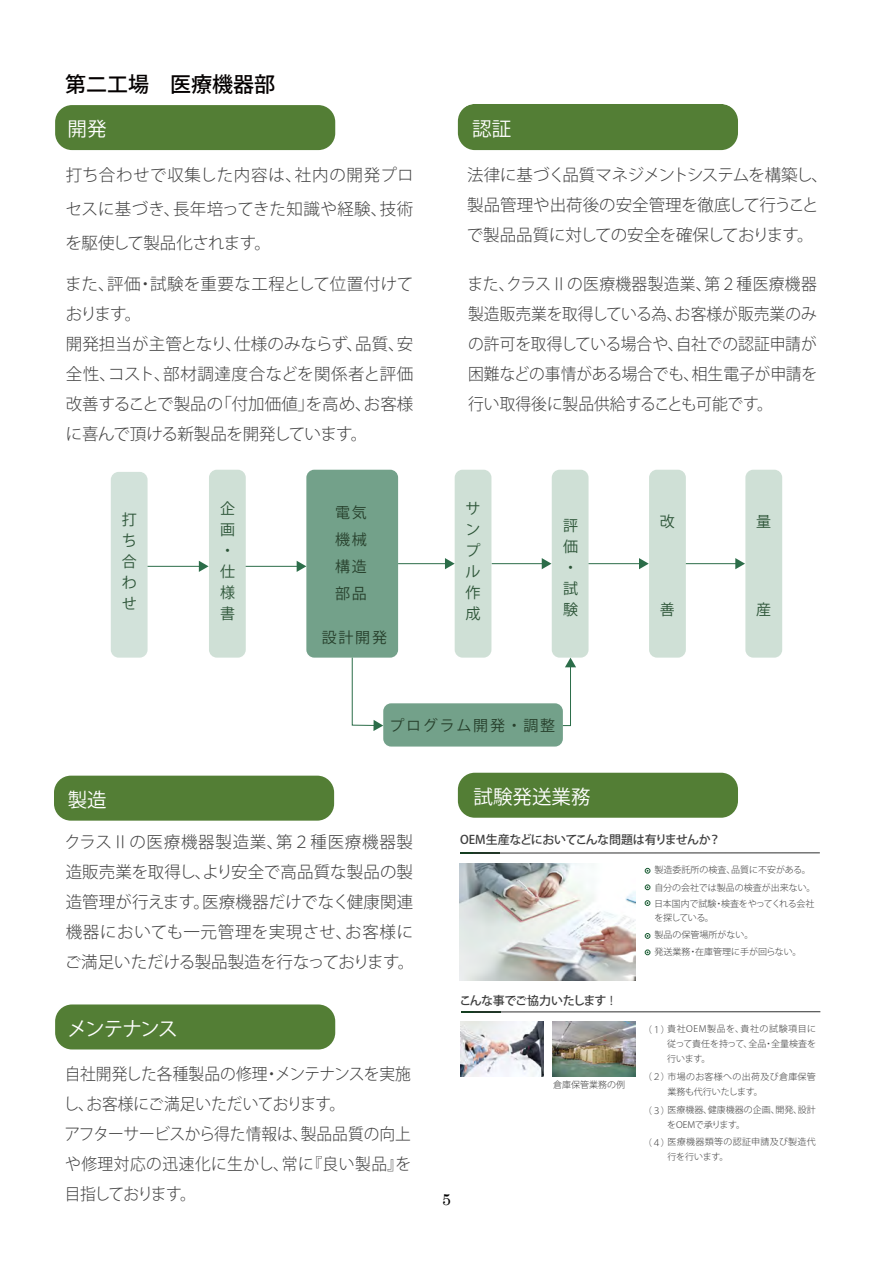
<style>
.page{position:relative;width:893px;height:1263px;background:#fff}
.page>*{position:absolute;margin:0;border:0;box-sizing:border-box;transform-origin:0 0}
.t1{font:500 21px "Koz Go Pr 6 N";color:#040000}
.t2{font:19.5px "Koz Go Pr 6 N";color:#fff}
.t3{font:300 16.5px/30px "Koz Go Pr 6 N";color:#3f3f3f;text-align:justify}
.t4{font:300 16.5px/30px "Koz Go Pr 6 N";color:#3f3f3f;text-align:justify;scale:.96 1}
.t5{font:300 16.5px/30px "Koz Go Pr 6 N";color:#3f3f3f;scale:.95 1}
.t6{font:300 16.5px/30px "Koz Go Pr 6 N";letter-spacing:-.02em;color:#3f3f3f}
.t7{font:15.9px "Century";color:#000}
.t8{font:15px/21px "Koz Go Pr 6 N";color:#2c5437;text-align:justify}
.t9{font:15px/27px "Koz Go Pr 6 N";letter-spacing:.12em;color:#27402c;text-align:justify}
.t10{font:500 12px "Koz Go Pr 6 N";letter-spacing:-.04em;color:#3f3f3f}
.t11{font:300 9px/15px "Koz Go Pr 6 N";color:#3f3f3f}
.t12{font:300 9px/15px "Koz Go Pr 6 N";letter-spacing:.035em;color:#3f3f3f}
.t13{font:300 9px/13.5px "Koz Go Pr 6 N";letter-spacing:-.04em;color:#3f3f3f}
.s1{font-weight:400}
</style>
<div class="page">
<div style="left:54px;top:104px;width:282px;height:47px;background:#537e35;border-radius:18px"></div>
<div style="left:53px;top:103px;width:285px;height:49px;border:2px solid #fff;border-radius:18px"></div>
<div style="left:457px;top:104px;width:282px;height:47px;background:#537e35;border-radius:18px"></div>
<div style="left:456px;top:102px;width:284px;height:50px;border:2px solid #fff;border-radius:18px"></div>
<div style="left:53px;top:774px;width:282px;height:48px;background:#537e35;border-radius:18px"></div>
<div style="left:52px;top:773px;width:284px;height:50px;border:2px solid #fff;border-radius:18px"></div>
<div style="left:54px;top:1003px;width:282px;height:48px;background:#537e35;border-radius:18px"></div>
<div style="left:53px;top:1002px;width:285px;height:50px;border:2px solid #fff;border-radius:18px"></div>
<div style="left:457px;top:772px;width:282px;height:47px;background:#537e35;border-radius:18px"></div>
<div style="left:456px;top:770px;width:284px;height:50px;border:2px solid #fff;border-radius:18px"></div>
<svg style="left:645px;top:868px;width:5px;height:5px"></svg>
<hr style="left:461px;top:852px;width:39px;height:2px;background:#143e20">
<hr style="left:461px;top:1011px;width:40px;height:1px;background:#143e20">
<svg style="left:645px;top:885px;width:5px;height:5px"></svg>
<svg style="left:645px;top:900px;width:5px;height:6px"></svg>
<svg style="left:645px;top:933px;width:5px;height:5px"></svg>
<svg style="left:645px;top:950px;width:5px;height:5px"></svg>
<img style="left:553px;top:1021px;width:82px;height:55px">
<img style="left:460px;top:863px;width:175px;height:117px">
<img style="left:461px;top:1021px;width:82px;height:55px">
<div style="left:649px;top:470px;width:37px;height:188px;background:#cfe0d6;border-radius:8px"></div>
<div style="left:383px;top:703px;width:180px;height:43px;background:#73a18a;border-radius:8px"></div>
<div style="left:552px;top:470px;width:37px;height:188px;background:#cfe0d6;border-radius:8px"></div>
<div style="left:455px;top:470px;width:36px;height:188px;background:#cfe0d6;border-radius:8px"></div>
<div style="left:306px;top:470px;width:92px;height:188px;background:#73a18a;border-radius:8px"></div>
<div style="left:209px;top:470px;width:37px;height:188px;background:#cfe0d6;border-radius:8px"></div>
<div style="left:111px;top:472px;width:37px;height:186px;background:#d2e2da;border-radius:8px"></div>
<hr style="left:148px;top:566px;width:52px;height:1px;background:#2c6d49">
<svg style="left:199px;top:561px;width:10px;height:11px"></svg>
<hr style="left:246px;top:566px;width:52px;height:1px;background:#2c6d49">
<svg style="left:297px;top:561px;width:9px;height:11px"></svg>
<div style="left:745px;top:470px;width:37px;height:188px;background:#cfe0d6;border-radius:8px"></div>
<hr style="left:398px;top:563px;width:49px;height:1px;background:#2c6d49">
<svg style="left:445px;top:558px;width:10px;height:11px"></svg>
<hr style="left:492px;top:563px;width:51px;height:1px;background:#2c6d49">
<svg style="left:542px;top:558px;width:9px;height:11px"></svg>
<hr style="left:589px;top:563px;width:52px;height:1px;background:#2c6d49">
<svg style="left:639px;top:558px;width:10px;height:11px"></svg>
<hr style="left:686px;top:563px;width:51px;height:1px;background:#2c6d49">
<svg style="left:735px;top:558px;width:10px;height:11px"></svg>
<svg style="left:351px;top:657px;width:32px;height:74px"></svg>
<svg style="left:562px;top:658px;width:14px;height:68px"></svg>
<p class="t1" style="left:65px;top:73px;width:212px">第二工場　医療機器部</p>
<p class="t2" style="left:68px;top:118px;width:41px">開発</p>
<p class="t2" style="left:472px;top:118px;width:40px">認証</p>
<p class="t3" style="left:65px;top:158px;width:350px;line-height:33.9px">打ち合わせで収集した内容は、社内の開発プロセスに基づき、長年培ってきた知識や経験、技術を駆使して製品化されます。</p>
<p class="t3" style="left:65px;top:269px;width:350px;text-align:left">また、評価・試験を重要な工程として位置付けております。<br>開発担当が主管となり、仕様のみならず、品質、安全性、コスト、部材調達度合などを関係者と評価改善することで製品の「付加価値」を高め、お客様に喜んで頂ける新製品を開発しています。</p>
<p class="t6" style="left:467px;top:160px;width:363px">法律に基づく品質マネジメントシステムを構築し、製品管理や出荷後の安全管理を徹底して行うことで製品品質に対しての安全を確保しております。</p>
<p class="t4" style="left:467px;top:269px;width:366px">また、クラスⅡの医療機器製造業、第２種医療機器製造販売業を取得している為、お客様が販売業のみの許可を取得している場合や、自社での認証申請が困難などの事情がある場合でも、相生電子が申請を行い取得後に製品供給することも可能です。</p>
<p class="t8" style="left:122px;top:510px;width:16px">打ち合わせ</p>
<p class="t8" style="left:220px;top:498px;width:16px;text-align:left">企画・仕様書</p>
<p class="t8" style="left:466px;top:498px;width:16px">サンプル作成</p>
<p class="t9" style="left:335px;top:500px;width:33px">電気機械構造部品</p>
<p class="t9" style="left:322px;top:625px;width:67px">設計開発</p>
<p class="t8" style="left:563px;top:515px;width:16px;text-align:left">評価・試験</p>
<p class="t8" style="left:660px;top:512px;width:16px">改</p>
<p class="t8" style="left:660px;top:599px;width:16px">善</p>
<p class="t9" style="left:389px;top:713px;width:167px">プログラム開発・調整</p>
<p class="t2" style="left:68px;top:789px;width:40px">製造</p>
<p class="t2" style="left:474px;top:786px;width:118px">試験発送業務</p>
<p class="t8" style="left:756px;top:512px;width:16px">量</p>
<p class="t8" style="left:756px;top:599px;width:16px">産</p>
<p class="t3" style="left:65px;top:828px;width:351px">クラスⅡの医療機器製造業、第２種医療機器製造販売業を取得し、より安全で高品質な製品の製造管理が行えます。医療機器だけでなく健康関連機器においても一元管理を実現させ、お客様にご満足いただける製品製造を行なっております。</p>
<p class="t10" style="left:460px;top:832px;width:262px">OEM生産などにおいてこんな問題は有りませんか？</p>
<p class="t11" style="left:654px;top:861px;width:163px;line-height:17.5px">製造委託所の検査、品質に不安がある。自分の会社では製品の検査が出来ない。</p>
<p class="t13" style="left:654px;top:897px;width:162px">日本国内で試験・検査をやってくれる会社を探している。</p>
<p class="t11" style="left:655px;top:927px;width:148px;line-height:16.6px">製品の保管場所がない。<br>発送業務・在庫管理に手が回らない。</p>
<p class="t2" style="left:68px;top:1018px;width:112px">メンテナンス</p>
<p class="t5" style="left:64px;top:1059px;width:368px">自社開発した各種製品の修理・メンテナンスを実施し、お客様にご満足いただいております。<br>アフターサービスから得た情報は、製品品質の向上や修理対応の迅速化に生かし、常に『良い製品』を目指しております。</p>
<p class="t10" style="left:459px;top:994px;width:160px">こんな事でご協力いたします <span class="s1">！</span></p>
<p class="t11" style="left:553px;top:1077px;width:73px">倉庫保管業務の例</p>
<p class="t7" style="left:442px;top:1186px;width:10px">5</p>
<p class="t11" style="left:667px;top:1021px;width:150px;text-align:justify">貴社OEM製品を、貴社の試験項目に従って責任を持って、全品・全量検査を行います。</p>
<p class="t12" style="left:667px;top:1069px;width:150px">市場のお客様への出荷及び倉庫保管業務も代行いたします。</p>
<p class="t11" style="left:667px;top:1102px;width:150px">医療機器、健康機器の企画、開発、設計をOEMで承ります。</p>
<p class="t11" style="left:643px;top:1022px;width:28px">（１）</p>
<p class="t11" style="left:643px;top:1070px;width:28px">（２）</p>
<p class="t11" style="left:643px;top:1103px;width:28px">（３）</p>
<p class="t11" style="left:643px;top:1135px;width:28px">（４）</p>
<p class="t12" style="left:667px;top:1134px;width:150px">医療機器類等の認証申請及び製造代行を行います。</p>
</div>
